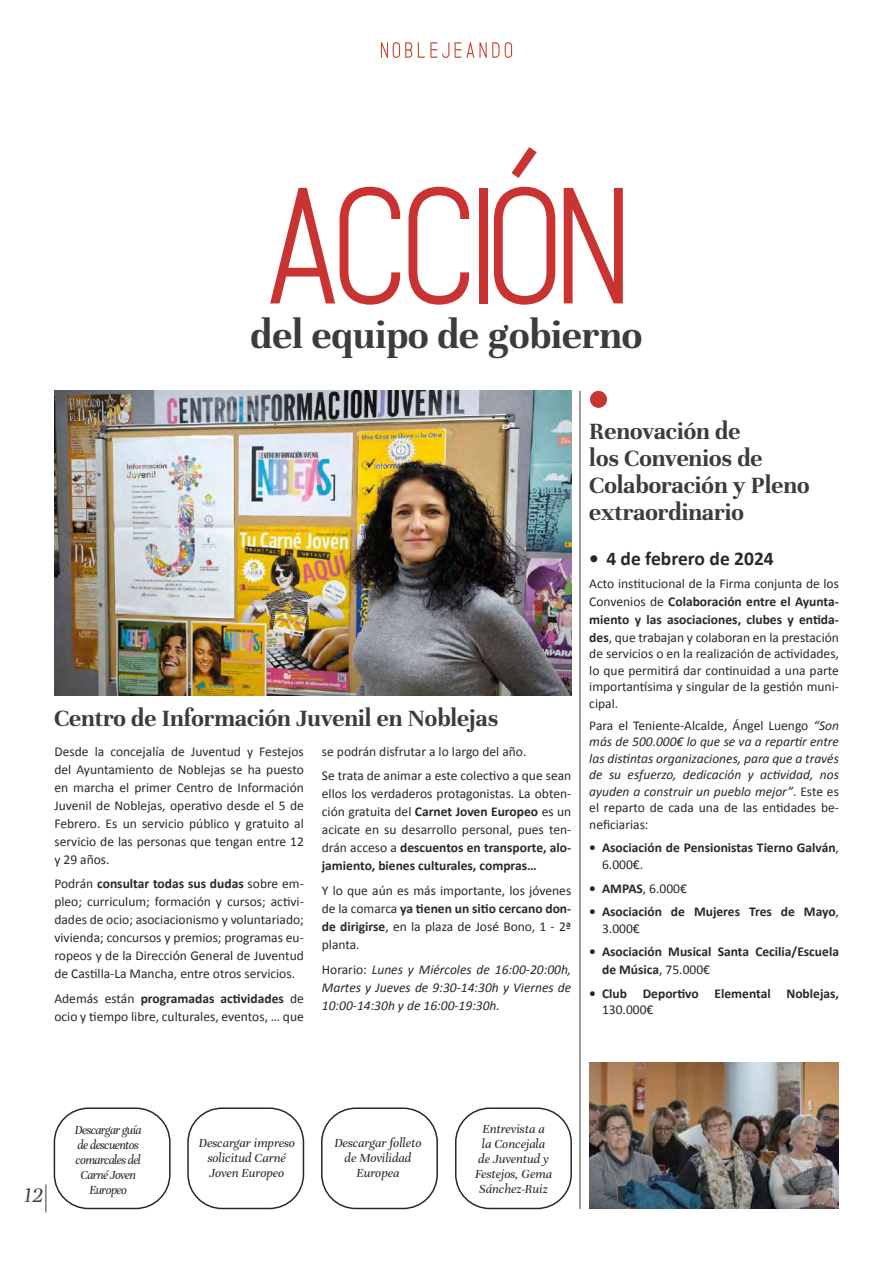
<style>
.page{position:relative;width:893px;height:1263px;background:#fff}
.page>*{position:absolute;margin:0;border:0;box-sizing:border-box;transform-origin:0 0}
.t1{font:160.5px "Roxveil";letter-spacing:-.095em;color:#c93332}
.t2{font:700 42px "Unna";color:#3c3c3b}
.t3{font:700 25.5px/27px "Unna";color:#3c3c3b}
.t4{font:italic 22.5px "Unna";color:#3c3c3b}
.t5{font:700 19.5px "Calibri";color:#282827}
.t6{font:13.5px/18px "Calibri";color:#282827;text-align:justify}
.t7{font:italic 13.5px/16.5px "Calibri";color:#282827;text-align:justify}
.t8{font:700 13.5px/16.5px "Calibri";color:#282827}
.t9{font:italic 13.5px/15px "Unna";color:#282827;text-align:center}
.t10{font:italic 13.5px/15px "Unna";letter-spacing:-.04em;color:#282827;text-align:center;scale:.95 1}
.s1{font-weight:700}
.s2{font-style:normal}
.s3{font-weight:400}
</style>
<div class="page">
<svg style="left:45px;top:1184px;width:2px;height:29px"></svg>
<svg style="left:381px;top:42px;width:31px;height:16px"></svg>
<svg style="left:418px;top:42px;width:31px;height:16px"></svg>
<svg style="left:455px;top:42px;width:44px;height:16px"></svg>
<svg style="left:505px;top:42px;width:7px;height:16px"></svg>
<div style="left:590px;top:391px;width:17px;height:17px;background:#c93332;border-radius:50%"></div>
<img style="left:589px;top:1063px;width:250px;height:146px">
<hr style="left:580px;top:391px;width:1px;height:817px;background:#3c3c3b">
<img style="left:54px;top:391px;width:517px;height:304px">
<div style="left:54px;top:1107px;width:117px;height:102px;border:2px solid #282827;border-radius:34px"></div>
<div style="left:187px;top:1107px;width:117px;height:102px;border:2px solid #282827;border-radius:34px"></div>
<div style="left:321px;top:1107px;width:117px;height:102px;border:2px solid #282827;border-radius:34px"></div>
<div style="left:455px;top:1107px;width:117px;height:102px;border:2px solid #282827;border-radius:34px"></div>
<h1 class="t1" style="left:258px;top:146px;width:378px">ACCIÓN</h1>
<h2 class="t2" style="left:251px;top:305px;width:393px">del equipo de gobierno</h2>
<h3 class="t3" style="left:54px;top:703px;width:446px">Centro de Información Juvenil en Noblejas</h3>
<p class="t6" style="left:54px;top:742px;width:251px">Desde la concejalía de Juventud y Festejos del Ayuntamiento de Noblejas se ha puesto en marcha el primer Centro de Información Juvenil de Noblejas, operativo desde el 5 de Febrero. Es un servicio público y gratuito al servicio de las personas que tengan entre 12 y 29 años.</p>
<p class="t6" style="left:54px;top:874px;width:251px">Podrán <span class="s1">consultar todas sus dudas</span> sobre em&shy;pleo; curriculum; formación y cursos; activi&shy;dades de ocio; asociacionismo y voluntariado; vivienda; concursos y premios; programas eu&shy;ropeos y de la Dirección General de Juventud de Castilla-La Mancha, entre otros servicios.</p>
<p class="t6" style="left:54px;top:989px;width:251px">Además están <span class="s1">programadas actividades</span> de ocio y tiempo libre, culturales, eventos, … que</p>
<p class="t6" style="left:322px;top:738px;width:251px;line-height:24.8px">se podrán disfrutar a lo largo del año.<br>Se trata de animar a este colectivo a que sean</p>
<p class="t6" style="left:322px;top:784px;width:251px">ellos los verdaderos protagonistas. La obten&shy;ción gratuita del <span class="s1">Carnet Joven Europeo</span> es un acicate en su desarrollo personal, pues ten&shy;drán acceso a <span class="s1">descuentos en transporte, alo&shy;jamiento, bienes culturales, compras…</span></p>
<p class="t6" style="left:322px;top:881px;width:251px">Y lo que aún es más importante, los jóvenes de la comarca <span class="s1">ya tienen un sitio cercano don&shy;de dirigirse</span>, en la plaza de José Bono, 1 - 2ª planta.</p>
<p class="t7" style="left:322px;top:960px;width:251px;line-height:18px"><span class="s2">Horario:</span> Lunes y Miércoles de 16:00-20:00h, Martes y Jueves de 9:30-14:30h y Viernes de 10:00-14:30h y de 16:00-19:30h.</p>
<h3 class="t3" style="left:589px;top:416px;width:222px">Renovación de<br>los Convenios de<br>Colaboración y Pleno extraordinario</h3>
<h3 class="t5" style="left:589px;top:544px;width:186px">• 4 de febrero de 2024</h3>
<p class="t6" style="left:589px;top:574px;width:251px">Acto institucional de la Firma conjunta de los Convenios de <span class="s1">Colaboración entre el Ayunta&shy;miento y las asociaciones, clubes y entida&shy;des</span>, que trabajan y colaboran en la prestación</p>
<p class="t6" style="left:589px;top:645px;width:251px;line-height:16.5px">de servicios o en la realización de actividades, lo que permitirá dar continuidad a una parte importantísima y singular de la gestión muni&shy;cipal.</p>
<p class="t7" style="left:589px;top:716px;width:251px"><span class="s2">Para el Teniente-Alcalde, Ángel Luengo</span> “Son más de 500.000€ lo que se va a repartir entre las distintas organizaciones, para que a través de su esfuerzo, dedicación y actividad, nos ayuden a construir un pueblo mejor”<span class="s2">. Este es el reparto de cada una de las entidades be&shy;neficiarias:</span></p>
<p class="t8" style="left:602px;top:839px;width:238px;text-indent:-13px">• Asociación de Pensionistas Tierno Galván<span class="s3">,<br>6.000€.</span></p>
<p class="t6" style="left:589px;top:878px;width:99px"><span class="s1">• AMPAS</span>, 6.000€</p>
<p class="t8" style="left:602px;top:903px;width:238px;text-indent:-13px">• Asociación de Mujeres Tres de Mayo<span class="s3">,<br>3.000€</span></p>
<p class="t8" style="left:602px;top:942px;width:238px;line-height:18px;text-indent:-13px">• Asociación Musical Santa Cecilia/Escuela de Música<span class="s3">, 75.000€</span></p>
<p class="t8" style="left:589px;top:984px;width:251px">• Club Deportivo Elemental Noblejas,</p>
<p class="t6" style="left:602px;top:1000px;width:53px">130.000€</p>
<h3 class="t4" style="left:23px;top:1179px;width:22px">12</h3>
<p class="t10" style="left:75px;top:1122px;width:72px">Descargar guía de descuentos comarcales del<br>Carné Joven<br>Europeo</p>
<p class="t9" style="left:199px;top:1134px;width:98px">Descargar impreso solicitud Carné<br>Joven Europeo</p>
<p class="t9" style="left:334px;top:1134px;width:89px">Descargar folleto de Movilidad<br>Europea</p>
<p class="t9" style="left:475px;top:1120px;width:78px">Entrevista a<br>la Concejala de Juventud y<br>Festejos, Gema<br>Sánchez-Ruiz</p>
</div>
